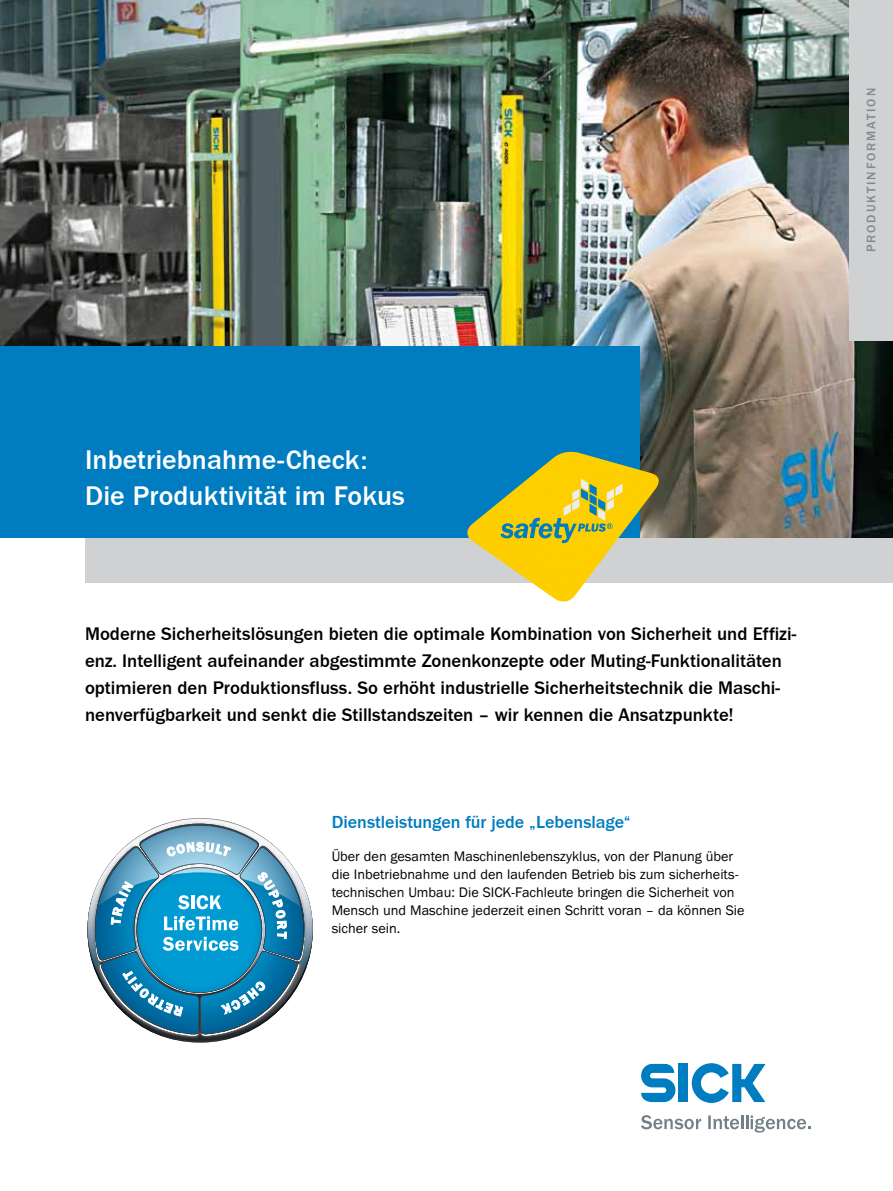
<style>
.page{position:relative;width:893px;height:1191px;background:#fff}
.page>*{position:absolute;margin:0;border:0;box-sizing:border-box;transform-origin:0 0}
.t1{font:500 27.75px/36px "SICK Franklin";letter-spacing:.005em;color:#fff}
.t2{font:500 18.75px/27px "SICK Franklin";color:#000}
.t3{font:500 18px "SICK Franklin";letter-spacing:-.005em;color:#007cc0}
.t4{font:14.25px/18px "SICK Franklin";color:#000}
.t5{font:500 12.75px "SICK Franklin";letter-spacing:.15em;color:#87888a}
</style>
<div class="page">
<img style="left:0;top:0;width:893px;height:537px">
<div style="left:0;top:347px;width:640px;height:191px;background:#007cc0"></div>
<div style="left:85px;top:538px;width:808px;height:45px;background:#d0d1d2"></div>
<svg style="left:641px;top:1064px;width:34px;height:38px"></svg>
<div style="left:679px;top:1064px;width:9px;height:38px;background:#007cc0"></div>
<svg style="left:692px;top:1063px;width:73px;height:40px"></svg>
<svg style="left:641px;top:1115px;width:60px;height:14px"></svg>
<svg style="left:708px;top:1115px;width:103px;height:17px"></svg>
<div style="left:849px;top:0;width:44px;height:340px;background:#d0d1d2"></div>
<svg style="left:467px;top:452px;width:192px;height:149px"></svg>
<svg style="left:87px;top:818px;width:226px;height:218px"></svg>
<p class="t5" style="left:863px;top:252px;width:166px;rotate:-90deg">Produktinformation</p>
<h1 class="t1" style="left:85px;top:442px;width:321px">Inbetriebnahme-Check:<br>Die Produktivität im Fokus</h1>
<p class="t2" style="left:85px;top:620px;width:713px">Moderne Sicherheitslösungen bieten die optimale Kombination von Sicherheit und Effizi&shy;enz. Intelligent aufeinander abgestimmte Zonenkonzepte oder Muting-Funktionalitäten optimieren den Produktionsfluss. So erhöht industrielle Sicherheitstechnik die Maschi&shy;nenverfügbarkeit und senkt die Stillstandszeiten – wir kennen die Ansatzpunkte!</p>
<p class="t3" style="left:332px;top:811px;width:300px">Dienstleistungen für jede „Lebenslage“</p>
<p class="t4" style="left:332px;top:847px;width:414px">Über den gesamten Maschinenlebenszyklus, von der Planung über die Inbetriebnahme und den laufenden Betrieb bis zum sicherheits&shy;technischen Umbau: Die SICK-Fachleute bringen die Sicherheit von Mensch und Maschine jederzeit einen Schritt voran – da können Sie sicher sein.</p>
</div>
